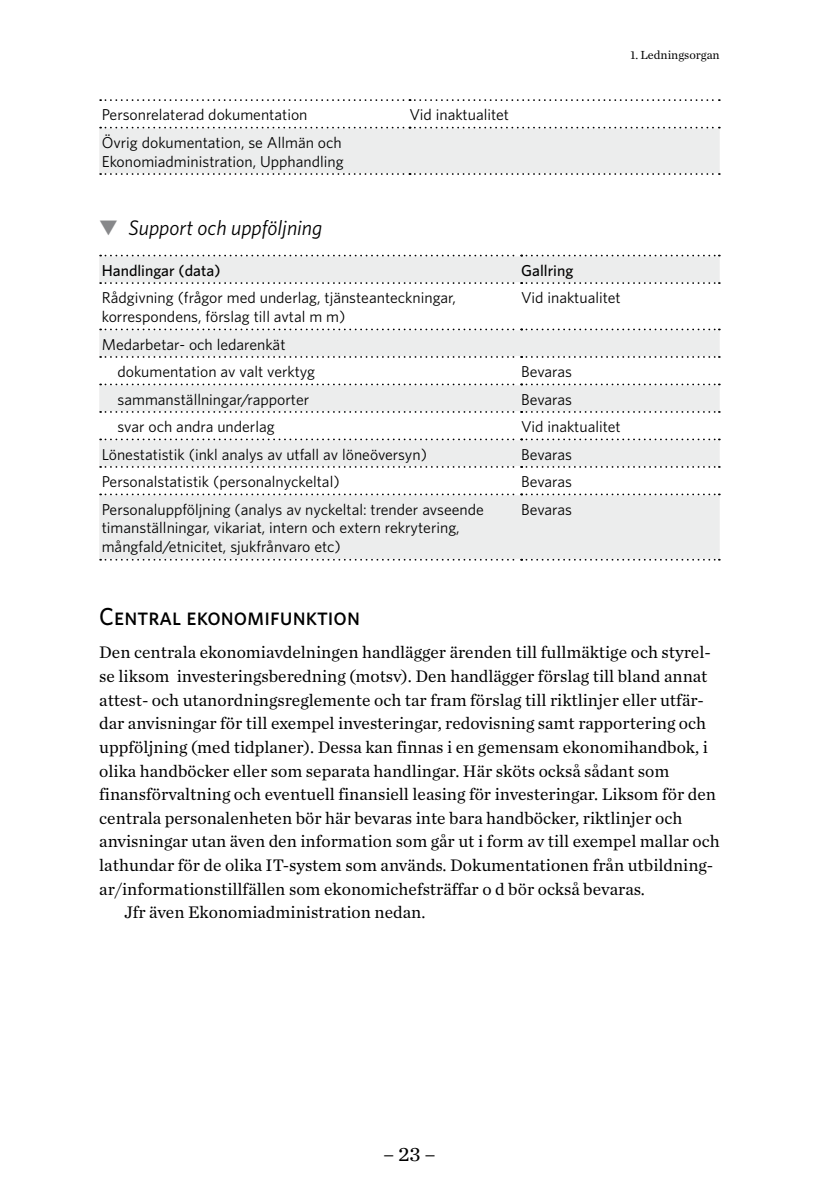
<style>
.page{position:relative;width:819px;height:1201px;background:#fff}
.page>*{position:absolute;margin:0;border:0;box-sizing:border-box;transform-origin:0 0}
.t1{font:500 24.5px "Whitney";color:#000;scale:.95 1}
.t2{font:italic 21px "Whitney";color:#000}
.t3{font:21px "Chronicle Text G1";color:#000}
.t4{font:17.5px "Chronicle Text G1";color:#000}
.t5{font:15.75px/18.9px "Whitney";color:#000}
.t6{font:500 15.75px "Whitney";color:#000}
.t7{font:12.25px "Chronicle Text G1";color:#000}
.s1{color:#87888a}
</style>
<div class="page">
<svg style="left:100px;top:99px;width:619px;height:2px"></svg>
<svg style="left:99px;top:127px;width:620px;height:48px;background:#e8e9e9"></svg>
<svg style="left:99px;top:255px;width:620px;height:305px;fill:#eceded"></svg>
<svg style="left:100px;top:282px;width:619px;height:2px"></svg>
<svg style="left:100px;top:328px;width:619px;height:2px"></svg>
<svg style="left:100px;top:356px;width:619px;height:2px"></svg>
<svg style="left:100px;top:383px;width:619px;height:2px"></svg>
<svg style="left:100px;top:411px;width:619px;height:2px"></svg>
<svg style="left:100px;top:438px;width:619px;height:2px"></svg>
<svg style="left:100px;top:466px;width:619px;height:2px"></svg>
<svg style="left:100px;top:493px;width:619px;height:2px"></svg>
<svg style="left:100px;top:255px;width:619px;height:1px"></svg>
<svg style="left:100px;top:559px;width:619px;height:1px"></svg>
<p class="t5" style="left:102px;top:105px;width:207px">Personrelaterad dokumentation</p>
<p class="t5" style="left:409px;top:105px;width:101px">Vid inaktualitet</p>
<p class="t5" style="left:102px;top:132px;width:243px">Övrig dokumentation, se Allmän och<br>Ekonomiadministration, Upphandling</p>
<p class="t7" style="left:630px;top:46px;width:91px">1. Ledningsorgan</p>
<p class="t2" style="left:99px;top:214px;width:225px"><span class="s1">▼</span> Support och uppföljning</p>
<p class="t6" style="left:102px;top:260px;width:120px">Handlingar (data)</p>
<p class="t6" style="left:521px;top:260px;width:54px">Gallring</p>
<p class="t5" style="left:102px;top:288px;width:356px">Rådgivning (frågor med underlag, tjänsteanteckningar, korrespondens, förslag till avtal m m)</p>
<p class="t5" style="left:521px;top:288px;width:101px">Vid inaktualitet</p>
<p class="t5" style="left:117px;top:330px;width:199px;line-height:27.5px;text-indent:-16px">Medarbetar- och ledarenkät dokumentation av valt verktyg</p>
<p class="t5" style="left:521px;top:362px;width:52px">Bevaras</p>
<p class="t5" style="left:117px;top:389px;width:193px">sammanställningar/rapporter</p>
<p class="t5" style="left:521px;top:389px;width:52px">Bevaras</p>
<p class="t5" style="left:117px;top:417px;width:159px">svar och andra underlag</p>
<p class="t5" style="left:521px;top:417px;width:101px">Vid inaktualitet</p>
<p class="t5" style="left:102px;top:444px;width:327px">Lönestatistik (inkl analys av utfall av löneöversyn)</p>
<p class="t5" style="left:521px;top:444px;width:52px">Bevaras</p>
<p class="t5" style="left:102px;top:471px;width:239px">Personalstatistik (personalnyckeltal)</p>
<p class="t5" style="left:521px;top:471px;width:52px">Bevaras</p>
<p class="t5" style="left:102px;top:499px;width:383px">Personaluppföljning (analys av nyckeltal: trender avseende timanställningar, vikariat, intern och extern rekrytering, mångfald/etnicitet, sjukfrånvaro etc)</p>
<p class="t5" style="left:521px;top:499px;width:52px">Bevaras</p>
<h1 class="t1" style="left:99px;top:600px;width:276px">Central ekonomifunktion</h1>
<p class="t4" style="left:99px;top:639px;width:613px">Den centrala ekonomiavdelningen handlägger ärenden till fullmäktige och styrel-</p>
<p class="t4" style="left:99px;top:663px;width:609px">se liksom investeringsberedning (motsv). Den handlägger förslag till bland annat</p>
<p class="t4" style="left:99px;top:686px;width:606px">attest- och utanordningsreglemente och tar fram förslag till riktlinjer eller utfär-</p>
<p class="t4" style="left:99px;top:710px;width:608px">dar anvisningar för till exempel investeringar, redovisning samt rapportering och</p>
<p class="t4" style="left:99px;top:733px;width:610px">uppföljning (med tidplaner). Dessa kan finnas i en gemensam ekonomihandbok, i</p>
<p class="t4" style="left:99px;top:757px;width:571px">olika handböcker eller som separata handlingar. Här sköts också sådant som</p>
<p class="t4" style="left:99px;top:781px;width:618px">finansförvaltning och eventuell finansiell leasing för investeringar. Liksom för den</p>
<p class="t4" style="left:99px;top:804px;width:584px">centrala personalenheten bör här bevaras inte bara handböcker, riktlinjer och</p>
<p class="t4" style="left:99px;top:828px;width:622px">anvisningar utan även den information som går ut i form av till exempel mallar och</p>
<p class="t4" style="left:99px;top:852px;width:615px">lathundar för de olika IT-system som används. Dokumentationen från utbildning-</p>
<p class="t4" style="left:99px;top:875px;width:547px">ar/informationstillfällen som ekonomichefsträffar o d bör också bevaras.</p>
<p class="t4" style="left:124px;top:899px;width:303px">Jfr även Ekonomiadministration nedan.</p>
<p class="t3" style="left:383px;top:1137px;width:54px">– 23 –</p>
</div>
